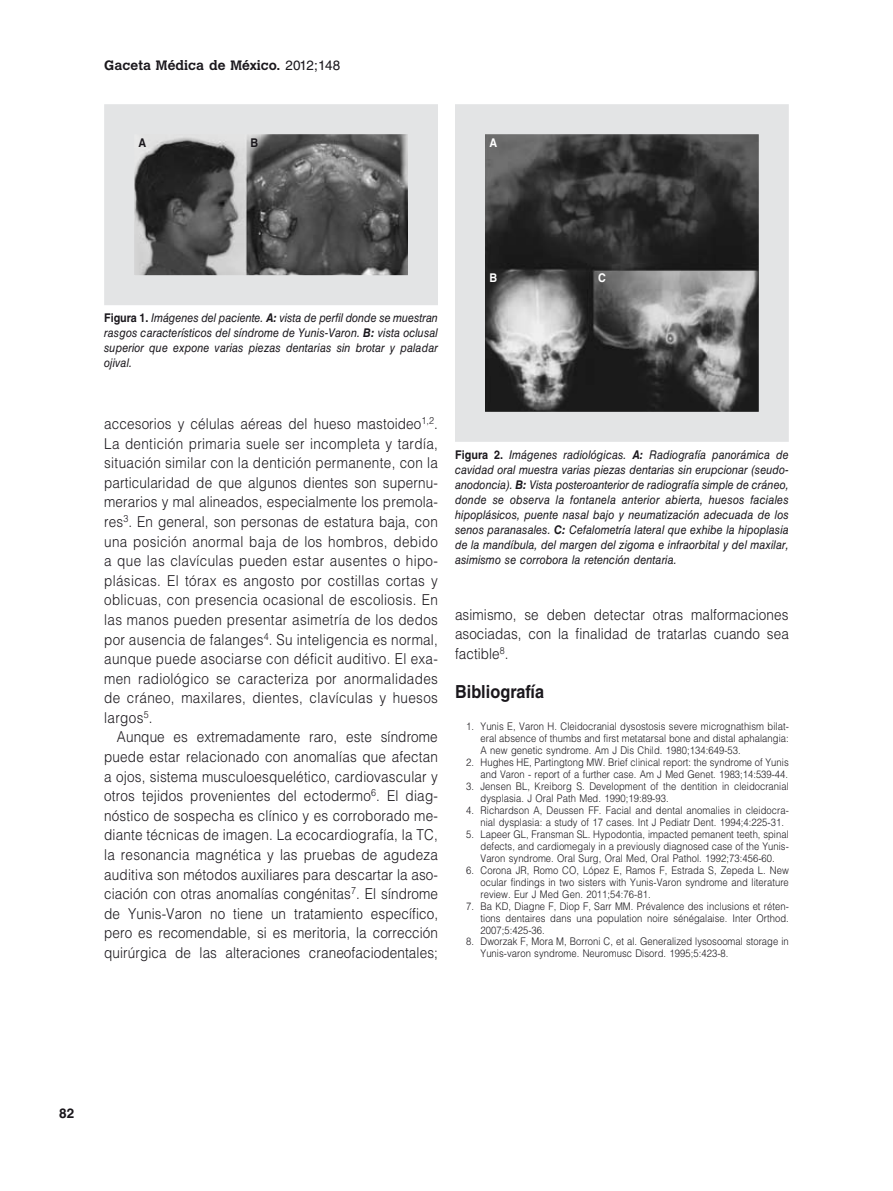
<style>
.page{position:relative;width:893px;height:1191px;background:#fff}
.page>*{position:absolute;margin:0;border:0;box-sizing:border-box;transform-origin:0 0}
.t1{font:700 18px "Helvetica LT Std";letter-spacing:.005em;color:#1a171c;scale:.9 1}
.t2{font:300 15px/19.6px "Helvetica LT Std";letter-spacing:.01em;color:#1a171c;text-align:justify;scale:.9 1}
.t3{font:700 13.5px "Calvert MT Std";letter-spacing:.005em;color:#1a171c}
.t4{font:700 13.5px "Helvetica LT Std";color:#1a171c}
.t5{font:italic 12px/15px "Helvetica LT Std";letter-spacing:.005em;color:#1a171c;text-align:justify;scale:.9 1}
.t6{font:700 12px "Helvetica LT Std";color:#fff;scale:.9 1}
.t7{font:700 12px "Helvetica LT Std";color:#1a171c;scale:.9 1}
.t8{font:300 10.5px/12px "Helvetica LT Std";letter-spacing:.005em;color:#1a171c;text-align:justify;scale:.9 1}
.s1{font-family:"Helvetica LT Std";font-weight:400}
.s2{font-weight:700;font-style:normal}
.s3{font-weight:700}
</style>
<div class="page">
<img style="left:486px;top:135px;width:272px;height:276px">
<div style="left:455px;top:104px;width:334px;height:338px;border:30px solid #e3e4e5"></div>
<img style="left:135px;top:135px;width:272px;height:139px">
<div style="left:104px;top:104px;width:334px;height:201px;border:30px solid #e3e4e5"></div>
<p class="t3" style="left:104px;top:56px;width:237px">Gaceta Médica de México. <span class="s1">2012;148</span></p>
<p class="t7" style="left:138px;top:135px;width:10px">A</p>
<p class="t7" style="left:250px;top:135px;width:10px">B</p>
<p class="t6" style="left:490px;top:136px;width:10px">A</p>
<p class="t5" style="left:104px;top:310px;width:372px"><span class="s2">Figura 1.</span> Imágenes del paciente. <span class="s3">A:</span> vista de perfil donde se muestran rasgos característicos del síndrome de Yunis-Varon. <span class="s3">B:</span> vista oclusal superior que expone varias piezas dentarias sin brotar y paladar ojival.</p>
<p class="t6" style="left:490px;top:270px;width:10px">B</p>
<p class="t6" style="left:598px;top:270px;width:9px">C</p>
<p class="t2" style="left:104px;top:414px;width:372px">accesorios y células aéreas del hueso mastoideo<sup>1,2</sup>.<br>La dentición primaria suele ser incompleta y tardía, situación similar con la dentición permanente, con la particularidad de que algunos dientes son supernu&shy;merarios y mal alineados, especialmente los premola&shy;res<sup>3</sup>. En general, son personas de estatura baja, con una posición anormal baja de los hombros, debido a que las clavículas pueden estar ausentes o hipo&shy;plásicas. El tórax es angosto por costillas cortas y oblicuas, con presencia ocasional de escoliosis. En las manos pueden presentar asimetría de los dedos por ausencia de falanges<sup>4</sup>. Su inteligencia es normal, aunque puede asociarse con déficit auditivo. El exa&shy;men radiológico se caracteriza por anormalidades de cráneo, maxilares, dientes, clavículas y huesos largos<sup>5</sup>.</p>
<p class="t2" style="left:104px;top:727px;width:373px;text-indent:13px">Aunque es extremadamente raro, este síndrome puede estar relacionado con anomalías que afectan a ojos, sistema musculoesquelético, cardiovascular y otros tejidos provenientes del ectodermo<sup>6</sup>. El diag&shy;nóstico de sospecha es clínico y es corroborado me&shy;diante técnicas de imagen. La ecocardiografía, la TC, la resonancia magnética y las pruebas de agudeza auditiva son métodos auxiliares para descartar la aso&shy;ciación con otras anomalías congénitas<sup>7</sup>. El síndrome de Yunis-Varon no tiene un tratamiento específico, pero es recomendable, si es meritoria, la corrección quirúrgica de las alteraciones craneofaciodentales;</p>
<p class="t5" style="left:455px;top:447px;width:372px"><span class="s2">Figura 2.</span> Imágenes radiológicas. <span class="s3">A:</span> Radiografía panorámica de cavidad oral muestra varias piezas dentarias sin erupcionar (seudo&shy;anodoncia). <span class="s3">B:</span> Vista posteroanterior de radiografía simple de cráneo, donde se observa la fontanela anterior abierta, huesos faciales hipoplásicos, puente nasal bajo y neumatización adecuada de los senos paranasales. <span class="s3">C:</span> Cefalometría lateral que exhibe la hipoplasia de la mandíbula, del margen del zigoma e infraorbital y del maxilar, asimismo se corrobora la retención dentaria.</p>
<p class="t2" style="left:455px;top:604px;width:372px">asimismo, se deben detectar otras malformaciones asociadas, con la finalidad de tratarlas cuando sea factible<sup>8</sup>.</p>
<p class="t1" style="left:455px;top:681px;width:101px">Bibliografía</p>
<p class="t8" style="left:480px;top:720px;width:344px;text-indent:-14px">1. Yunis E, Varon H. Cleidocranial dysostosis severe micrognathism bilat&shy;eral absence of thumbs and first metatarsal bone and distal aphalangia:<br>A new genetic syndrome. Am J Dis Child. 1980;134:649-53.</p>
<p class="t8" style="left:466px;top:756px;width:360px;text-align:right">2. Hughes HE, Partingtong MW. Brief clinical report: the syndrome of Yunis and Varon - report of a further case. Am J Med Genet. 1983;14:539-44.</p>
<p class="t8" style="left:480px;top:780px;width:344px;text-indent:-14px">3. Jensen BL, Kreiborg S. Development of the dentition in cleidocranial dysplasia. J Oral Path Med. 1990;19:89-93.</p>
<p class="t8" style="left:480px;top:804px;width:344px;text-indent:-14px">4. Richardson A, Deussen FF. Facial and dental anomalies in cleidocra&shy;nial dysplasia: a study of 17 cases. Int J Pediatr Dent. 1994;4:225-31.</p>
<p class="t8" style="left:480px;top:827px;width:344px;text-indent:-14px">5. Lapeer GL, Fransman SL. Hypodontia, impacted pemanent teeth, spinal defects, and cardiomegaly in a previously diagnosed case of the Yunis-Varon syndrome. Oral Surg, Oral Med, Oral Pathol. 1992;73:456-60.</p>
<p class="t8" style="left:480px;top:863px;width:344px;text-indent:-14px">6. Corona JR, Romo CO, López E, Ramos F, Estrada S, Zepeda L. New ocular findings in two sisters with Yunis-Varon syndrome and literature review. Eur J Med Gen. 2011;54:76-81.</p>
<p class="t8" style="left:480px;top:899px;width:344px;text-indent:-14px">7. Ba KD, Diagne F, Diop F, Sarr MM. Prévalence des inclusions et réten&shy;tions dentaires dans una population noire sénégalaise. Inter Orthod.<br>2007;5:425-36.</p>
<p class="t8" style="left:480px;top:935px;width:344px;text-indent:-14px">8. Dworzak F, Mora M, Borroni C, et al. Generalized lysosoomal storage in<br>Yunis-varon syndrome. Neuromusc Disord. 1995;5:423-8.</p>
<p class="t4" style="left:59px;top:1104px;width:17px">82</p>
</div>
